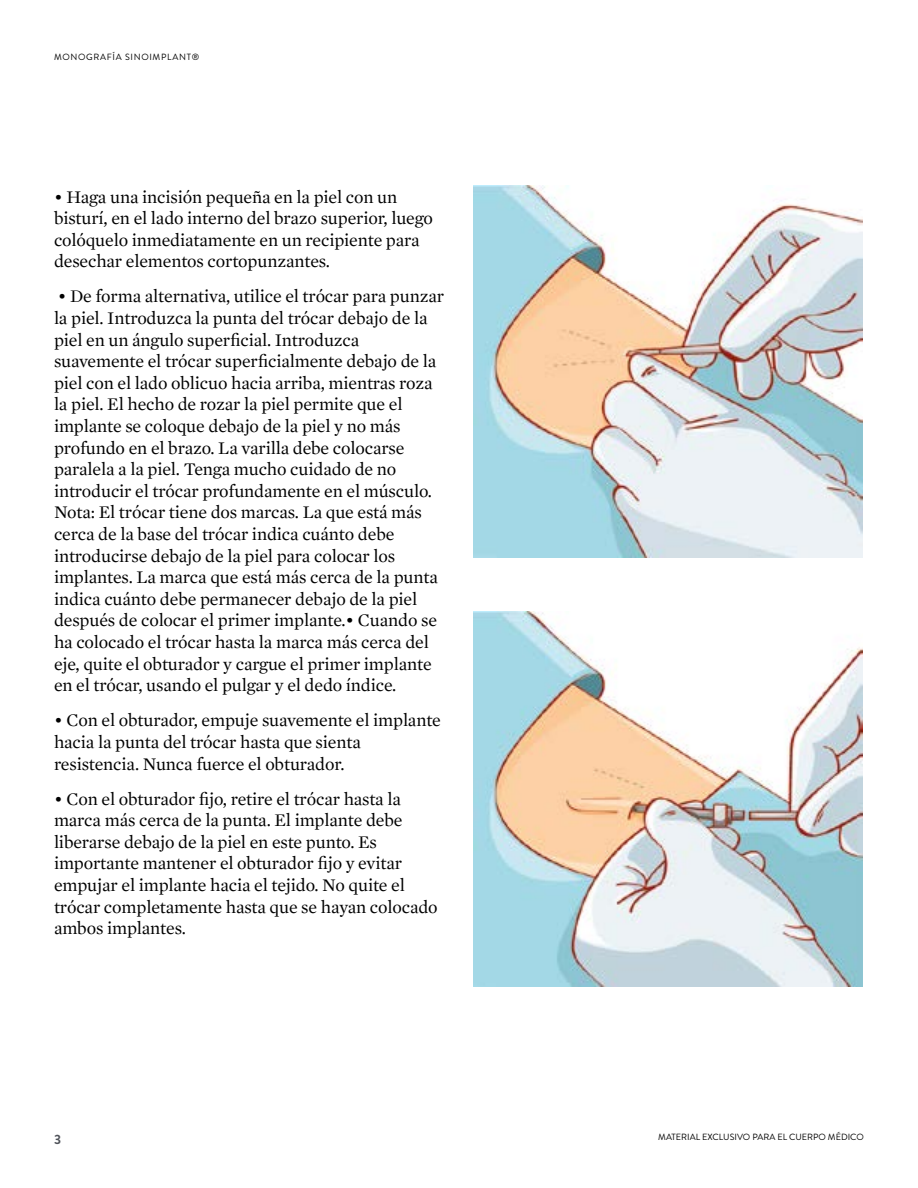
<style>
.page{position:relative;width:918px;height:1188px;background:#fff}
.page>*{position:absolute;margin:0;border:0;box-sizing:border-box;transform-origin:0 0}
.t1{font:18px/21.6px "Mercury Text G1";letter-spacing:-.01em;color:#000}
.t2{font:700 13.5px "Brandon Grotesque";color:#50535a}
.t3{font:9px "Brandon Grotesque";color:#000}
.t4{font:9px "Brandon Grotesque";letter-spacing:.075em;color:#000}
</style>
<div class="page">
<img style="left:474px;top:186px;width:389px;height:371px">
<img style="left:474px;top:611px;width:389px;height:375px">
<p class="t4" style="left:54px;top:51px;width:147px">MONOGRAFÍA SINOIMPLANT®</p>
<p class="t1" style="left:54px;top:186px;width:381px">• Haga una incisión pequeña en la piel con un bisturí, en el lado interno del brazo superior, luego colóquelo inmediatamente en un recipiente para desechar elementos cortopunzantes.</p>
<p class="t1" style="left:54px;top:286px;width:392px">• De forma alternativa, utilice el trócar para punzar la piel. Introduzca la punta del trócar debajo de la piel en un ángulo superficial. Introduzca suavemente el trócar superficialmente debajo de la piel con el lado oblicuo hacia arriba, mientras roza la piel. El hecho de rozar la piel permite que el implante se coloque debajo de la piel y no más profundo en el brazo. La varilla debe colocarse paralela a la piel. Tenga mucho cuidado de no introducir el trócar profundamente en el músculo.<br>Nota: El trócar tiene dos marcas. La que está más cerca de la base del trócar indica cuánto debe introducirse debajo de la piel para colocar los implantes. La marca que está más cerca de la punta indica cuánto debe permanecer debajo de la piel después de colocar el primer implante.• Cuando se ha colocado el trócar hasta la marca más cerca del eje, quite el obturador y cargue el primer implante en el trócar, usando el pulgar y el dedo índice.</p>
<p class="t1" style="left:54px;top:710px;width:388px">• Con el obturador, empuje suavemente el implante hacia la punta del trócar hasta que sienta resistencia. Nunca fuerce el obturador.</p>
<p class="t1" style="left:54px;top:788px;width:385px">• Con el obturador fijo, retire el trócar hasta la marca más cerca de la punta. El implante debe liberarse debajo de la piel en este punto. Es importante mantener el obturador fijo y evitar empujar el implante hacia el tejido. No quite el trócar completamente hasta que se hayan colocado ambos implantes.</p>
<p class="t2" style="left:54px;top:1130px;width:9px">3</p>
<p class="t3" style="left:658px;top:1131px;width:207px">MATERIAL EXCLUSIVO PARA EL CUERPO MÉDICO</p>
</div>
